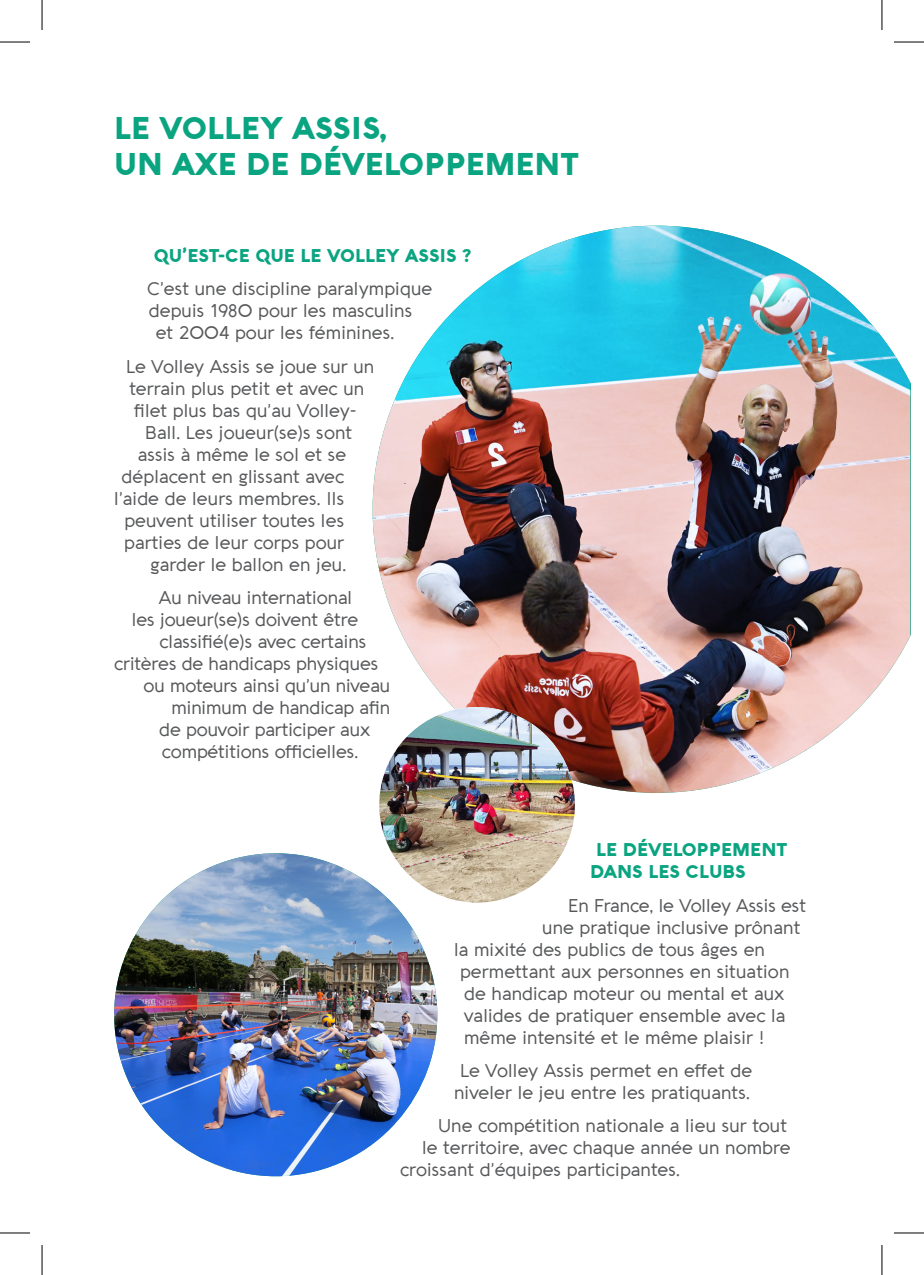
<style>
.page{position:relative;width:924px;height:1275px;background:#fff}
.page>*{position:absolute;margin:0;border:0;box-sizing:border-box;transform-origin:0 0}
.t1{font:900 30.6px/36.8px "Aquawax";color:#0aa481}
.t2{font:18px/22px "Aquawax";color:#57585a;text-align:center}
.t3{font:900 18px/22px "Aquawax";color:#0aa481}
</style>
<div class="page">
<img style="left:114px;top:853px;width:324px;height:323px">
<img style="left:372px;top:226px;width:537px;height:567px">
<svg style="left:368px;top:696px;width:217px;height:217px"></svg>
<img style="left:368px;top:707px;width:217px;height:199px">
<hr style="left:0;top:42px;width:30px;height:1px;background:#000">
<hr style="left:893px;top:42px;width:30px;height:1px;background:#000">
<hr style="left:0;top:1232px;width:30px;height:1px;background:#000">
<hr style="left:893px;top:1232px;width:30px;height:1px;background:#000">
<hr style="left:42px;top:0;width:1px;height:30px;background:#000">
<hr style="left:42px;top:1245px;width:1px;height:30px;background:#000">
<hr style="left:881px;top:0;width:1px;height:30px;background:#000">
<hr style="left:881px;top:1245px;width:1px;height:30px;background:#000">
<p class="t1" style="left:114px;top:108px;width:466px">LE VOLLEY ASSIS,<br>UN AXE DE DÉVELOPPEMENT</p>
<p class="t3" style="left:154px;top:244px;width:318px">QU’EST-CE QUE LE VOLLEY ASSIS ?</p>
<p class="t2" style="left:147px;top:278px;width:287px">C’est une discipline paralympique</p>
<p class="t2" style="left:149px;top:300px;width:265px">depuis 1980 pour les masculins</p>
<p class="t2" style="left:156px;top:322px;width:240px">et 2004 pour les féminines.</p>
<p class="t2" style="left:126px;top:355px;width:250px">Le Volley Assis se joue sur un</p>
<p class="t2" style="left:129px;top:377px;width:236px">terrain plus petit et avec un</p>
<p class="t2" style="left:134px;top:399px;width:224px">filet plus bas qu’au Volley-</p>
<p class="t2" style="left:145px;top:421px;width:208px">Ball. Les joueur(se)s sont</p>
<p class="t2" style="left:138px;top:443px;width:210px">assis à même le sol et se</p>
<p class="t2" style="left:122px;top:465px;width:224px">déplacent en glissant avec</p>
<p class="t2" style="left:114px;top:487px;width:231px">l’aide de leurs membres. Ils</p>
<p class="t2" style="left:124px;top:509px;width:221px">peuvent utiliser toutes les</p>
<p class="t2" style="left:124px;top:531px;width:221px">parties de leur corps pour</p>
<p class="t2" style="left:150px;top:553px;width:197px">garder le ballon en jeu.</p>
<p class="t2" style="left:159px;top:587px;width:194px">Au niveau international</p>
<p class="t2" style="left:132px;top:609px;width:228px">les joueur(se)s doivent être</p>
<p class="t2" style="left:159px;top:631px;width:208px">classifié(e)s avec certains</p>
<p class="t2" style="left:114px;top:653px;width:266px">critères de handicaps physiques</p>
<p class="t2" style="left:143px;top:675px;width:248px">ou moteurs ainsi qu’un niveau</p>
<p class="t2" style="left:171px;top:697px;width:220px">minimum de handicap afin</p>
<p class="t2" style="left:159px;top:719px;width:212px">de pouvoir participer aux</p>
<p class="t2" style="left:162px;top:741px;width:198px">compétitions officielles.</p>
<p class="t3" style="left:590px;top:838px;width:199px;text-indent:6px">LE DÉVELOPPEMENT<br>DANS LES CLUBS</p>
<p class="t2" style="left:568px;top:894px;width:239px">En France, le Volley Assis est</p>
<p class="t2" style="left:542px;top:916px;width:260px">une pratique inclusive prônant</p>
<p class="t2" style="left:454px;top:938px;width:312px">la mixité des publics de tous âges en</p>
<p class="t2" style="left:460px;top:960px;width:331px">permettant aux personnes en situation</p>
<p class="t2" style="left:464px;top:982px;width:322px">de handicap moteur ou mental et aux</p>
<p class="t2" style="left:464px;top:1004px;width:323px">valides de pratiquer ensemble avec la</p>
<p class="t2" style="left:464px;top:1026px;width:302px">même intensité et le même plaisir !</p>
<p class="t2" style="left:454px;top:1059px;width:299px">Le Volley Assis permet en effet de niveler le jeu entre les pratiquants.</p>
<p class="t2" style="left:438px;top:1114px;width:350px">Une compétition nationale a lieu sur tout</p>
<p class="t2" style="left:422px;top:1136px;width:370px">le territoire, avec chaque année un nombre</p>
<p class="t2" style="left:400px;top:1158px;width:281px">croissant d’équipes participantes.</p>
</div>
